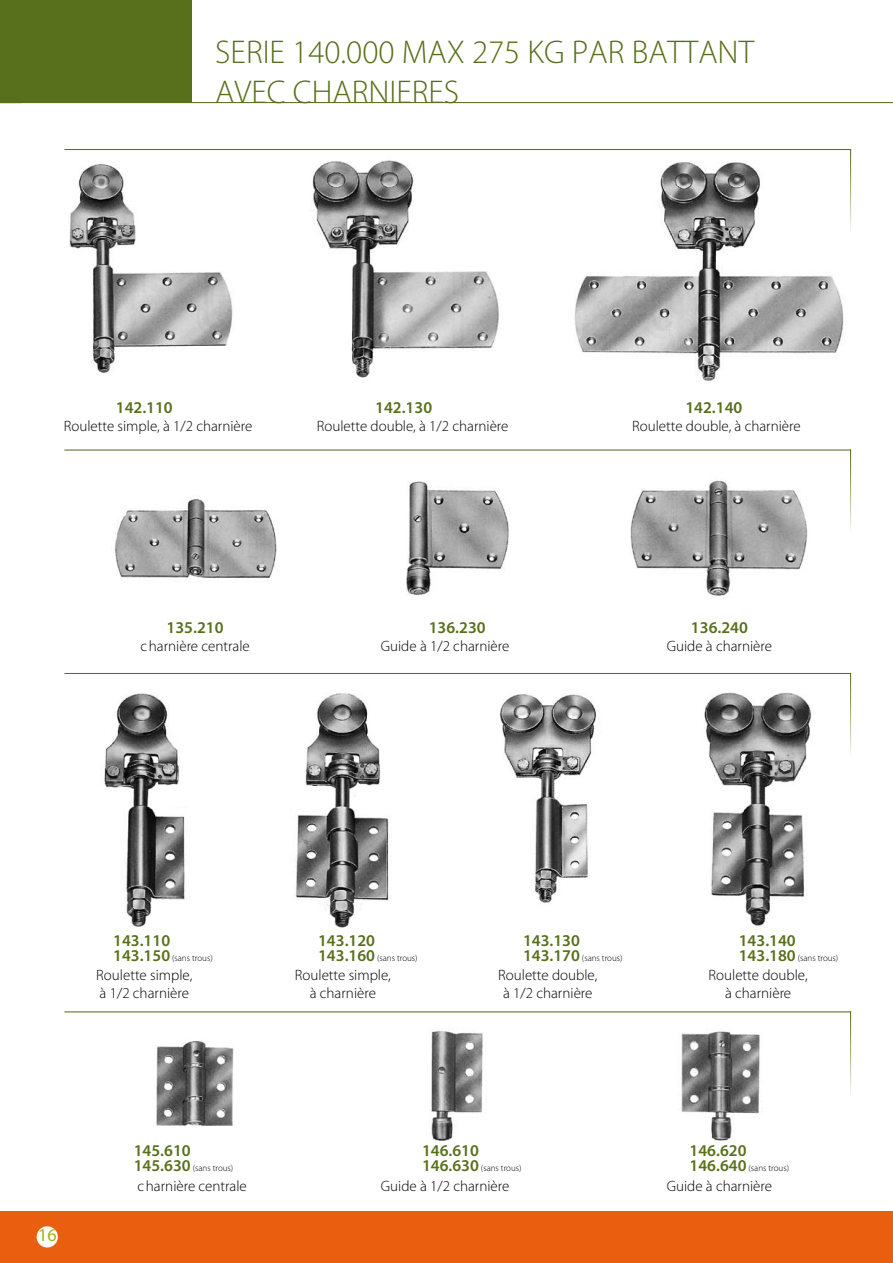
<style>
.page{position:relative;width:893px;height:1263px;background:#fff}
.page>*{position:absolute;margin:0;border:0;box-sizing:border-box;transform-origin:0 0}
.t1{font:300 33px/39.6px "Myriad Pro";color:#586f1b}
.t2{font:18px "Myriad Pro";color:#a0b20f}
.t3{font:600 16.5px "Myriad Pro";color:#586f1b}
.t4{font:300 15px/18px "Myriad Pro";color:#000;text-align:center}
.t5{font:300 9px "Myriad Pro";color:#000}
.s1{font-weight:600;font-size:16.5px;color:#586f1b}
</style>
<div class="page">
<img style="left:574px;top:162px;width:270px;height:219px">
<img style="left:312px;top:160px;width:187px;height:218px">
<img style="left:69px;top:163px;width:164px;height:210px">
<hr style="left:64px;top:149px;width:787px;height:1px;background:#586f1b">
<hr style="left:850px;top:149px;width:1px;height:85px;background:#fff">
<hr style="left:64px;top:449px;width:787px;height:2px;background:#586f1b">
<hr style="left:850px;top:449px;width:1px;height:85px;background:#fff">
<hr style="left:64px;top:673px;width:787px;height:1px;background:#586f1b">
<hr style="left:850px;top:673px;width:1px;height:85px;background:#fff">
<hr style="left:64px;top:1011px;width:787px;height:1px;background:#586f1b">
<hr style="left:850px;top:1011px;width:1px;height:85px;background:#fff">
<img style="left:406px;top:481px;width:103px;height:114px">
<img style="left:115px;top:499px;width:162px;height:80px">
<img style="left:630px;top:480px;width:178px;height:116px">
<img style="left:704px;top:692px;width:108px;height:234px">
<img style="left:499px;top:693px;width:97px;height:210px">
<img style="left:295px;top:693px;width:94px;height:234px">
<img style="left:104px;top:693px;width:81px;height:234px">
<img style="left:681px;top:1031px;width:79px;height:110px">
<img style="left:431px;top:1030px;width:52px;height:111px">
<img style="left:156px;top:1041px;width:78px;height:85px">
<div style="left:0;top:0;width:191px;height:103px;background:#586f1b"></div>
<div style="left:0;top:1212px;width:893px;height:51px;background:#e95e0f"></div>
<div style="left:37px;top:1226px;width:21px;height:21px;background:#fff;border-radius:50%"></div>
<hr style="left:0;top:102px;width:893px;height:1px;background:#586f1b">
<h1 class="t1" style="left:215px;top:33px;width:540px">SERIE 140.000 MAX 275 KG PAR BATTANT<br>AVEC CHARNIERES</h1>
<p class="t3" style="left:116px;top:397px;width:58px">142.110</p>
<p class="t3" style="left:375px;top:397px;width:58px">142.130</p>
<p class="t3" style="left:685px;top:397px;width:58px">142.140</p>
<p class="t4" style="left:64px;top:417px;width:190px">Roulette simple, à 1/2 charnière</p>
<p class="t4" style="left:317px;top:417px;width:193px">Roulette double, à 1/2 charnière</p>
<p class="t4" style="left:632px;top:417px;width:170px">Roulette double, à charnière</p>
<p class="t3" style="left:167px;top:617px;width:58px">135.210</p>
<p class="t3" style="left:429px;top:617px;width:58px">136.230</p>
<p class="t3" style="left:691px;top:617px;width:58px">136.240</p>
<p class="t4" style="left:140px;top:637px;width:111px">C harnière centrale</p>
<p class="t4" style="left:381px;top:637px;width:130px">Guide à 1/2 charnière</p>
<p class="t4" style="left:667px;top:637px;width:107px">Guide à charnière</p>
<p class="t3" style="left:113px;top:929px;width:58px">143.110</p>
<p class="t5" style="left:113px;top:952px;width:101px"><span class="s1">143.150</span> (sans trous)</p>
<p class="t4" style="left:96px;top:966px;width:97px;text-align:left">Roulette simple, à 1/2 charnière</p>
<p class="t3" style="left:318px;top:929px;width:58px">143.120</p>
<p class="t5" style="left:318px;top:952px;width:101px"><span class="s1">143.160</span> (sans trous)</p>
<p class="t3" style="left:523px;top:929px;width:58px">143.130</p>
<p class="t5" style="left:523px;top:952px;width:101px"><span class="s1">143.170</span> (sans trous)</p>
<p class="t3" style="left:739px;top:929px;width:58px">143.140</p>
<p class="t5" style="left:739px;top:952px;width:101px"><span class="s1">143.180</span> (sans trous)</p>
<p class="t4" style="left:295px;top:966px;width:97px">Roulette simple, à charnière</p>
<p class="t4" style="left:498px;top:966px;width:101px">Roulette double, à 1/2 charnière</p>
<p class="t4" style="left:709px;top:966px;width:101px">Roulette double, à charnière</p>
<p class="t2" style="left:38px;top:1224px;width:20px">16</p>
<p class="t3" style="left:134px;top:1140px;width:58px">145.610</p>
<p class="t5" style="left:134px;top:1163px;width:101px"><span class="s1">145.630</span> (sans trous)</p>
<p class="t3" style="left:422px;top:1140px;width:58px">146.610</p>
<p class="t5" style="left:422px;top:1163px;width:101px"><span class="s1">146.630</span> (sans trous)</p>
<p class="t3" style="left:690px;top:1140px;width:58px">146.620</p>
<p class="t5" style="left:690px;top:1163px;width:101px"><span class="s1">146.640</span> (sans trous)</p>
<p class="t4" style="left:137px;top:1177px;width:111px">C harnière centrale</p>
<p class="t4" style="left:381px;top:1177px;width:130px">Guide à 1/2 charnière</p>
<p class="t4" style="left:667px;top:1177px;width:107px">Guide à charnière</p>
</div>
